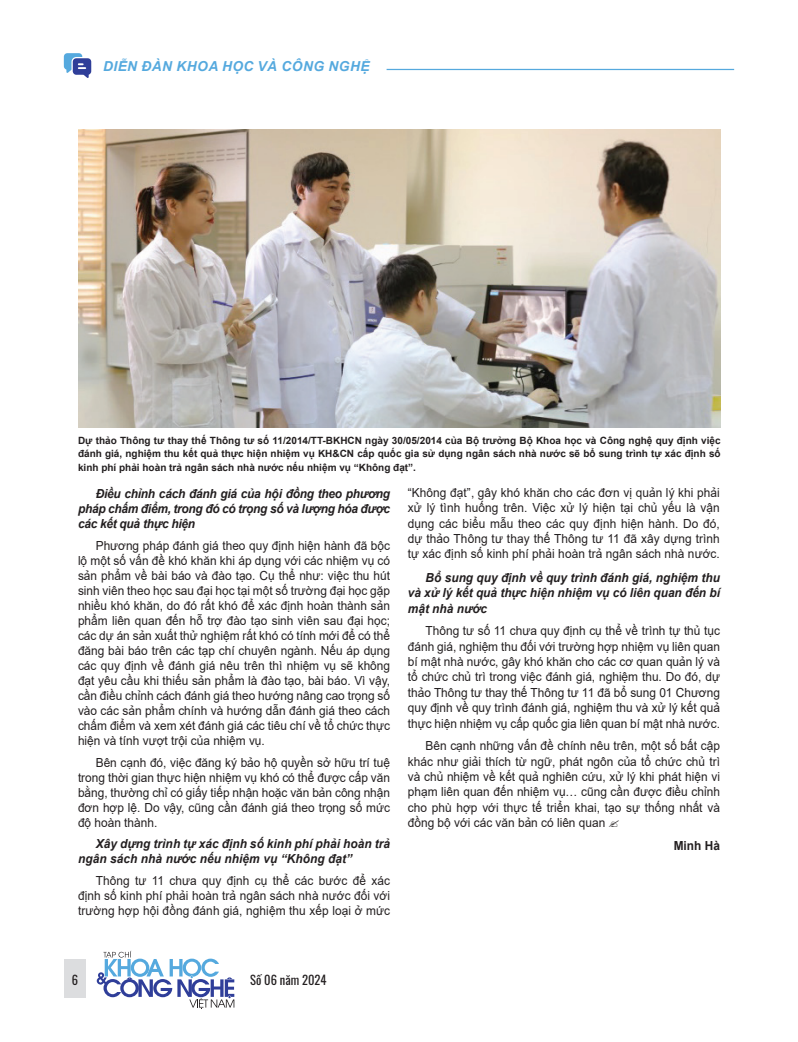
<style>
.page{position:relative;width:798px;height:1042px;background:#fff}
.page>*{position:absolute;margin:0;border:0;box-sizing:border-box;transform-origin:0 0}
.t1{font:italic 700 13.75px "Arial";letter-spacing:.035em;color:#55a9de}
.t2{font:12.5px/15px "Arial";color:#231f20;text-align:justify;scale:.95 1}
.t3{font:italic 700 12.5px/15px "Arial";color:#231f20;text-align:justify;scale:.95 1}
.t4{font:12.5px "Oswald";color:#231f20}
.t5{font:700 12.5px "Arial";color:#231f20;scale:.95 1}
.t6{font:700 10px/13.8px "Arial";color:#231f20;text-align:justify}
</style>
<div class="page">
<svg style="left:64px;top:53px;width:27px;height:25px"></svg>
<hr style="left:386px;top:69px;width:347px;height:1px;background:#55a9de">
<div style="left:64px;top:958px;width:22px;height:39px;background:#dcdddf"></div>
<svg style="left:97px;top:951px;width:137px;height:58px"></svg>
<img style="left:79px;top:129px;width:641px;height:299px">
<p class="t1" style="left:103px;top:57px;width:268px">DIỄN ĐÀN KHOA HỌC VÀ CÔNG NGHỆ</p>
<p class="t6" style="left:78px;top:433px;width:644px">Dự thảo Thông tư thay thế Thông tư số 11/2014/TT-BKHCN ngày 30/05/2014 của Bộ trưởng Bộ Khoa học và Công nghệ quy định việc đánh giá, nghiệm thu kết quả thực hiện nhiệm vụ KH&amp;CN cấp quốc gia sử dụng ngân sách nhà nước sẽ bổ sung trình tự xác định số kinh phí phải hoàn trả ngân sách nhà nước nếu nhiệm vụ “Không đạt”.</p>
<p class="t3" style="left:78px;top:486px;width:330px;text-indent:18px">Điều chỉnh cách đánh giá của hội đồng theo phương pháp chấm điểm, trong đó có trọng số và lượng hóa được các kết quả thực hiện</p>
<p class="t2" style="left:78px;top:538px;width:330px;text-indent:18px">Phương pháp đánh giá theo quy định hiện hành đã bộc lộ một số vấn đề khó khăn khi áp dụng với các nhiệm vụ có sản phẩm về bài báo và đào tạo. Cụ thể như: việc thu hút sinh viên theo học sau đại học tại một số trường đại học gặp nhiều khó khăn, do đó rất khó để xác định hoàn thành sản phẩm liên quan đến hỗ trợ đào tạo sinh viên sau đại học; các dự án sản xuất thử nghiệm rất khó có tính mới để có thể đăng bài báo trên các tạp chí chuyên ngành. Nếu áp dụng các quy định về đánh giá nêu trên thì nhiệm vụ sẽ không đạt yêu cầu khi thiếu sản phẩm là đào tạo, bài báo. Vì vậy, cần điều chỉnh cách đánh giá theo hướng nâng cao trọng số vào các sản phẩm chính và hướng dẫn đánh giá theo cách chấm điểm và xem xét đánh giá các tiêu chí về tổ chức thực hiện và tính vượt trội của nhiệm vụ.</p>
<p class="t2" style="left:78px;top:755px;width:330px;text-indent:18px">Bên cạnh đó, việc đăng ký bảo hộ quyền sở hữu trí tuệ trong thời gian thực hiện nhiệm vụ khó có thể được cấp văn bằng, thường chỉ có giấy tiếp nhận hoặc văn bản công nhận đơn hợp lệ. Do vậy, cũng cần đánh giá theo trọng số mức độ hoàn thành.</p>
<p class="t3" style="left:78px;top:836px;width:330px;text-indent:18px">Xây dựng trình tự xác định số kinh phí phải hoàn trả ngân sách nhà nước nếu nhiệm vụ “Không đạt”</p>
<p class="t2" style="left:78px;top:873px;width:330px;text-indent:18px">Thông tư 11 chưa quy định cụ thể các bước để xác định số kinh phí phải hoàn trả ngân sách nhà nước đối với trường hợp hội đồng đánh giá, nghiệm thu xếp loại ở mức</p>
<p class="t2" style="left:407px;top:484px;width:330px;line-height:15.4px">“Không đạt”, gây khó khăn cho các đơn vị quản lý khi phải xử lý tình huống trên. Việc xử lý hiện tại chủ yếu là vận dụng các biểu mẫu theo các quy định hiện hành. Do đó, dự thảo Thông tư thay thế Thông tư 11 đã xây dựng trình tự xác định số kinh phí phải hoàn trả ngân sách nhà nước.</p>
<p class="t3" style="left:407px;top:570px;width:330px;line-height:15.4px;text-indent:18px">Bổ sung quy định về quy trình đánh giá, nghiệm thu và xử lý kết quả thực hiện nhiệm vụ có liên quan đến bí mật nhà nước</p>
<p class="t2" style="left:407px;top:623px;width:330px;line-height:15.4px;text-indent:18px">Thông tư số 11 chưa quy định cụ thể về trình tự thủ tục đánh giá, nghiệm thu đối với trường hợp nhiệm vụ liên quan bí mật nhà nước, gây khó khăn cho các cơ quan quản lý và tổ chức chủ trì trong việc đánh giá, nghiệm thu. Do đó, dự thảo Thông tư thay thế Thông tư 11 đã bổ sung 01 Chương quy định về quy trình đánh giá, nghiệm thu và xử lý kết quả thực hiện nhiệm vụ cấp quốc gia liên quan bí mật nhà nước.</p>
<p class="t2" style="left:407px;top:738px;width:330px;line-height:15.4px;text-indent:18px">Bên cạnh những vấn đề chính nêu trên, một số bất cập khác như giải thích từ ngữ, phát ngôn của tổ chức chủ trì và chủ nhiệm về kết quả nghiên cứu, xử lý khi phát hiện vi phạm liên quan đến nhiệm vụ… cũng cần được điều chỉnh cho phù hợp với thực tế triển khai, tạo sự thống nhất và đồng bộ với các văn bản có liên quan</p>
<p class="t5" style="left:673px;top:836px;width:50px">Minh Hà</p>
<p class="t4" style="left:72px;top:968px;width:8px">6</p>
<p class="t4" style="left:250px;top:968px;width:78px">Số 06 năm 2024</p>
</div>
